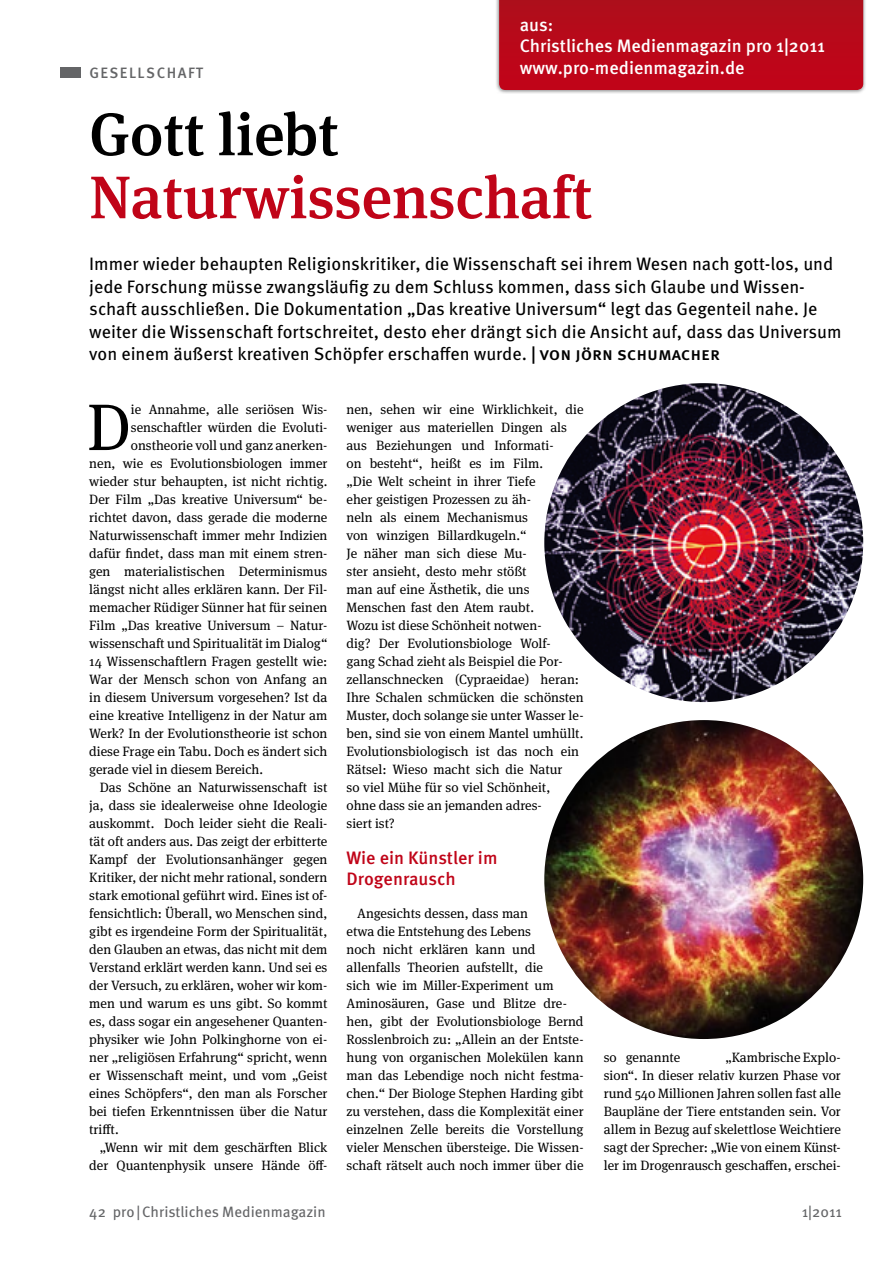
<style>
.page{position:relative;width:893px;height:1263px;background:#fff}
.page>*{position:absolute;margin:0;border:0;box-sizing:border-box;transform-origin:0 0}
.t1{font:65.7px "Meta Serif OT";color:#000}
.t2{font:500 60px "Meta Serif OT";color:#c00418}
.t3{font:500 60px "Meta Serif OT";color:#000}
.t4{font:18px/22.5px "Meta OT";color:#000}
.t5{font:500 18px/21.6px "Meta OT";color:#fff}
.t6{font:500 18px/21px "Meta OT";color:#c00418}
.t7{font:15px "Meta OT";color:#646567}
.t8{font:500 15px "Meta OT";letter-spacing:.1em;color:#646567}
.t9{font:13.5px/18px "Meta Serif OT";color:#000}
.s1{font-weight:500}
</style>
<div class="page">
<div style="left:60px;top:67px;width:21px;height:11px;background:#646567"></div>
<img style="left:544px;top:383px;width:319px;height:319px;border-radius:159px">
<img style="left:544px;top:720px;width:319px;height:319px;border-radius:159px">
<div style="left:495px;top:0;width:371px;height:93px;background:#646567;opacity:.75"></div>
<svg style="left:499px;top:0;width:364px;height:90px;background:#b80819"></svg>
<p class="t8" style="left:89px;top:64px;width:115px">gesellschaft</p>
<h3 class="t5" style="left:520px;top:14px;width:307px">aus:<br>Christliches Medienmagazin pro 1|2011 www.pro-medienmagazin.de</h3>
<h2 class="t3" style="left:89px;top:99px;width:251px">Gott liebt</h2>
<h2 class="t2" style="left:89px;top:162px;width:504px">Naturwissenschaft</h2>
<p class="t4" style="left:89px;top:253px;width:754px">Immer wieder behaupten Religionskritiker, die Wissenschaft sei ihrem Wesen nach gott-los, und jede Forschung müsse zwangsläufig zu dem Schluss kommen, dass sich Glaube und Wissen&shy;schaft ausschließen. Die Dokumentation „Das kreative Universum“ legt das Gegenteil nahe. Je weiter die Wissenschaft fortschreitet, desto eher drängt sich die Ansicht auf, dass das Universum von einem äußerst kreativen Schöpfer erschaffen wurde. <span class="s1">| von jörn schumacher</span></p>
<h1 class="t1" style="left:87px;top:389px;width:46px">D</h1>
<p class="t9" style="left:131px;top:401px;width:198px">ie Annahme, alle seriösen Wis-</p>
<p class="t9" style="left:131px;top:419px;width:198px">senschaftler würden die Evoluti-</p>
<p class="t9" style="left:131px;top:437px;width:198px">onstheorie voll und ganz anerken-</p>
<p class="t9" style="left:89px;top:455px;width:240px">nen, wie es Evolutionsbiologen immer</p>
<p class="t9" style="left:89px;top:473px;width:240px">wieder stur behaupten, ist nicht richtig.</p>
<p class="t9" style="left:89px;top:491px;width:240px">Der Film „Das kreative Universum“ be-</p>
<p class="t9" style="left:89px;top:509px;width:240px">richtet davon, dass gerade die moderne</p>
<p class="t9" style="left:89px;top:527px;width:240px">Naturwissenschaft immer mehr Indizien</p>
<p class="t9" style="left:89px;top:545px;width:240px">dafür findet, dass man mit einem stren-</p>
<p class="t9" style="left:89px;top:563px;width:240px">gen materialistischen Determinismus</p>
<p class="t9" style="left:89px;top:581px;width:240px">längst nicht alles erklären kann. Der Fil-</p>
<p class="t9" style="left:89px;top:599px;width:240px">memacher Rüdiger Sünner hat für seinen</p>
<p class="t9" style="left:89px;top:617px;width:240px">Film „Das kreative Universum – Natur-</p>
<p class="t9" style="left:89px;top:635px;width:240px">wissenschaft und Spiritualität im Dialog“</p>
<p class="t9" style="left:89px;top:653px;width:240px">14 Wissenschaftlern Fragen gestellt wie:</p>
<p class="t9" style="left:89px;top:671px;width:240px">War der Mensch schon von Anfang an</p>
<p class="t9" style="left:89px;top:689px;width:240px">in diesem Universum vorgesehen? Ist da</p>
<p class="t9" style="left:89px;top:707px;width:240px">eine kreative Intelligenz in der Natur am</p>
<p class="t9" style="left:89px;top:725px;width:240px">Werk? In der Evolutionstheorie ist schon</p>
<p class="t9" style="left:89px;top:743px;width:240px">diese Frage ein Tabu. Doch es ändert sich</p>
<p class="t9" style="left:89px;top:761px;width:175px">gerade viel in diesem Bereich.</p>
<p class="t9" style="left:100px;top:779px;width:229px">Das Schöne an Naturwissenschaft ist</p>
<p class="t9" style="left:89px;top:797px;width:240px">ja, dass sie idealerweise ohne Ideologie</p>
<p class="t9" style="left:89px;top:815px;width:240px">auskommt. Doch leider sieht die Reali-</p>
<p class="t9" style="left:89px;top:833px;width:240px">tät oft anders aus. Das zeigt der erbitterte</p>
<p class="t9" style="left:89px;top:851px;width:240px">Kampf der Evolutionsanhänger gegen</p>
<p class="t9" style="left:89px;top:869px;width:240px">Kritiker, der nicht mehr rational, sondern</p>
<p class="t9" style="left:89px;top:887px;width:240px">stark emotional geführt wird. Eines ist of-</p>
<p class="t9" style="left:89px;top:905px;width:240px">fensichtlich: Überall, wo Menschen sind,</p>
<p class="t9" style="left:89px;top:923px;width:240px">gibt es irgendeine Form der Spiritualität,</p>
<p class="t9" style="left:89px;top:940px;width:240px">den Glauben an etwas, das nicht mit dem</p>
<p class="t9" style="left:89px;top:958px;width:240px">Verstand erklärt werden kann. Und sei es</p>
<p class="t9" style="left:89px;top:976px;width:240px">der Versuch, zu erklären, woher wir kom-</p>
<p class="t9" style="left:89px;top:994px;width:240px">men und warum es uns gibt. So kommt</p>
<p class="t9" style="left:89px;top:1012px;width:240px">es, dass sogar ein angesehener Quanten-</p>
<p class="t9" style="left:89px;top:1030px;width:240px">physiker wie John Polkinghorne von ei-</p>
<p class="t9" style="left:89px;top:1048px;width:240px">ner „religiösen Erfahrung“ spricht, wenn</p>
<p class="t9" style="left:89px;top:1066px;width:240px">er Wissenschaft meint, und vom „Geist</p>
<p class="t9" style="left:89px;top:1084px;width:240px">eines Schöpfers“, den man als Forscher</p>
<p class="t9" style="left:89px;top:1102px;width:240px">bei tiefen Erkenntnissen über die Natur</p>
<p class="t9" style="left:89px;top:1120px;width:31px">trifft.</p>
<p class="t9" style="left:100px;top:1138px;width:229px">„Wenn wir mit dem geschärften Blick</p>
<p class="t9" style="left:89px;top:1156px;width:240px">der Quantenphysik unsere Hände öff-</p>
<p class="t9" style="left:347px;top:401px;width:239px">nen, sehen wir eine Wirklichkeit, die weniger aus materiellen Dingen als aus Beziehungen und Informati-<br>on besteht“, heißt es im Film.<br>„Die Welt scheint in ihrer Tiefe<br>eher geistigen Prozessen zu äh-<br>neln als einem Mechanismus<br>von winzigen Billardkugeln.“<br>Je näher man sich diese Mu-<br>ster ansieht, desto mehr stößt<br>man auf eine Ästhetik, die uns<br>Menschen fast den Atem raubt.<br>Wozu ist diese Schönheit notwen-<br>dig? Der Evolutionsbiologe Wolf-<br>gang Schad zieht als Beispiel die Por&shy;zellanschnecken (Cypraeidae) heran:<br>Ihre Schalen schmücken die schönsten<br>Muster, doch solange sie unter Wasser le&shy;ben, sind sie von einem Mantel umhüllt.<br>Evolutionsbiologisch ist das noch ein<br>Rätsel: Wieso macht sich die Natur<br>so viel Mühe für so viel Schönheit,<br>ohne dass sie an jemanden adres-<br>siert ist?</p>
<h3 class="t6" style="left:347px;top:848px;width:152px">Wie ein Künstler im<br>Drogenrausch</h3>
<p class="t9" style="left:347px;top:905px;width:239px;text-indent:11px">Angesichts dessen, dass man<br>etwa die Entstehung des Lebens<br>noch nicht erklären kann und allenfalls Theorien aufstellt, die<br>sich wie im Miller-Experiment um Aminosäuren, Gase und Blitze dre&shy;hen, gibt der Evolutionsbiologe Bernd Rosslenbroich zu: „Allein an der Entste&shy;hung von organischen Molekülen kann man das Lebendige noch nicht festma&shy;chen.“ Der Biologe Stephen Harding gibt zu verstehen, dass die Komplexität einer einzelnen Zelle bereits die Vorstellung vieler Menschen übersteige. Die Wissen&shy;schaft rätselt auch noch immer über die</p>
<p class="t9" style="left:604px;top:1049px;width:239px;text-align:justify;text-indent:122px">„Kambrische Explo&shy;sion“. In dieser relativ kurzen Phase vor rund 540 Millionen Jahren sollen fast alle Baupläne der Tiere entstanden sein. Vor allem in Bezug auf skelettlose Weichtiere sagt der Sprecher: „Wie von einem Künst&shy;ler im Drogenrausch geschaffen, erschei-</p>
<p class="t9" style="left:604px;top:1049px;width:78px">so genannte</p>
<p class="t7" style="left:89px;top:1203px;width:238px">42 pro|Christliches Medienmagazin</p>
<p class="t7" style="left:802px;top:1203px;width:42px">1|2011</p>
</div>
